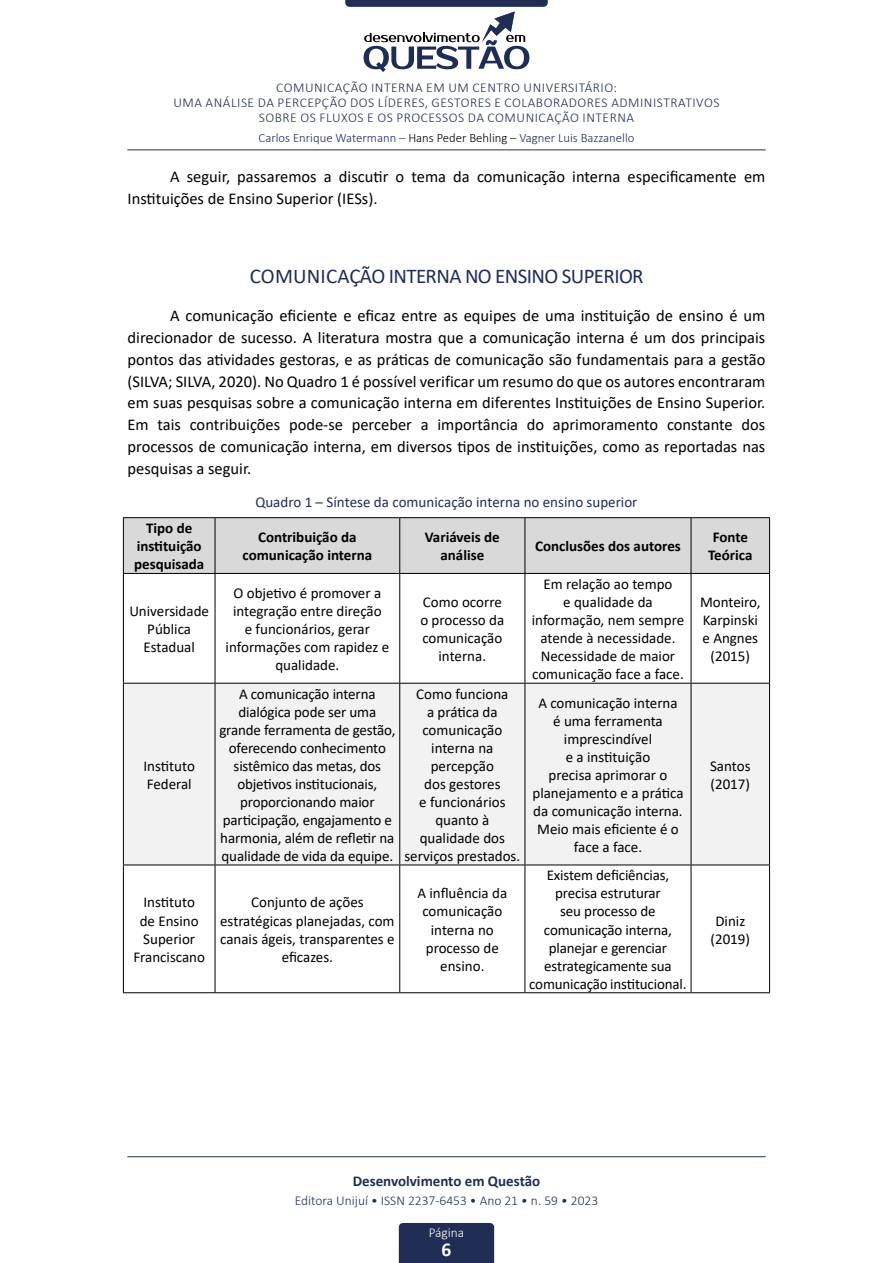
<style>
.page{position:relative;width:893px;height:1263px;background:#fff}
.page>*{position:absolute;margin:0;border:0;box-sizing:border-box;transform-origin:0 0}
.t1{font:21px "Calibri";letter-spacing:-.03em;color:#202e55}
.t2{font:700 19.5px "Calibri";color:#fff}
.t3{font:16.5px/21.8px "Calibri";color:#000}
.t4{font:15px/18px "Calibri";color:#000;text-align:center}
.t5{font:700 15px/18px "Calibri";color:#000;text-align:center}
.t6{font:15px "Calibri";color:#202e55}
.t7{font:700 15px "Calibri";color:#202e55}
.t8{font:300 13.5px/15px "Calibri";letter-spacing:.04em;color:#202e55;text-align:center}
.t9{font:300 13.5px "Calibri";color:#202e55}
.t10{font:300 13.5px "Calibri";color:#fff}
.t11{font:300 12.75px "Calibri";color:#202e55}
.s1{color:#000}
</style>
<div class="page">
<svg style="left:345px;top:0;width:203px;height:72px"></svg>
<hr style="left:127px;top:150px;width:639px;height:1px;background:#202e55">
<div style="left:399px;top:1223px;width:95px;height:40px;background:#202e55"></div>
<hr style="left:127px;top:1156px;width:639px;height:1px;background:#202e55">
<div style="left:124px;top:518px;width:645px;height:55px;background:#d9d9d9"></div>
<div style="left:124px;top:684px;width:645px;height:180px;background:#f2f2f2"></div>
<hr style="left:123px;top:517px;width:92px;height:1px;background:#000">
<hr style="left:215px;top:517px;width:185px;height:1px;background:#000">
<hr style="left:400px;top:517px;width:125px;height:1px;background:#000">
<hr style="left:525px;top:517px;width:166px;height:1px;background:#000">
<hr style="left:691px;top:517px;width:79px;height:1px;background:#000">
<hr style="left:123px;top:573px;width:92px;height:1px;background:#000">
<hr style="left:215px;top:573px;width:185px;height:1px;background:#000">
<hr style="left:400px;top:573px;width:125px;height:1px;background:#000">
<hr style="left:525px;top:573px;width:166px;height:1px;background:#000">
<hr style="left:691px;top:573px;width:79px;height:1px;background:#000">
<hr style="left:123px;top:683px;width:92px;height:1px;background:#000">
<hr style="left:215px;top:683px;width:185px;height:1px;background:#000">
<hr style="left:400px;top:683px;width:125px;height:1px;background:#000">
<hr style="left:525px;top:683px;width:166px;height:1px;background:#000">
<hr style="left:691px;top:683px;width:79px;height:1px;background:#000">
<hr style="left:123px;top:864px;width:92px;height:1px;background:#000">
<hr style="left:215px;top:864px;width:185px;height:1px;background:#000">
<hr style="left:400px;top:864px;width:125px;height:1px;background:#000">
<hr style="left:525px;top:864px;width:166px;height:1px;background:#000">
<hr style="left:691px;top:864px;width:79px;height:1px;background:#000">
<hr style="left:123px;top:992px;width:92px;height:1px;background:#000">
<hr style="left:215px;top:992px;width:185px;height:1px;background:#000">
<hr style="left:400px;top:992px;width:125px;height:1px;background:#000">
<hr style="left:525px;top:992px;width:166px;height:1px;background:#000">
<hr style="left:691px;top:992px;width:79px;height:1px;background:#000">
<hr style="left:123px;top:518px;width:1px;height:55px;background:#000">
<hr style="left:123px;top:574px;width:1px;height:109px;background:#000">
<hr style="left:123px;top:683px;width:1px;height:181px;background:#000">
<hr style="left:123px;top:865px;width:1px;height:127px;background:#000">
<hr style="left:215px;top:518px;width:1px;height:55px;background:#000">
<hr style="left:399px;top:518px;width:1px;height:55px;background:#000">
<hr style="left:525px;top:518px;width:1px;height:55px;background:#000">
<hr style="left:691px;top:518px;width:1px;height:55px;background:#000">
<hr style="left:769px;top:518px;width:1px;height:55px;background:#000">
<hr style="left:215px;top:574px;width:1px;height:109px;background:#000">
<hr style="left:399px;top:574px;width:1px;height:109px;background:#000">
<hr style="left:525px;top:574px;width:1px;height:109px;background:#000">
<hr style="left:691px;top:574px;width:1px;height:109px;background:#000">
<hr style="left:769px;top:574px;width:1px;height:109px;background:#000">
<hr style="left:215px;top:683px;width:1px;height:181px;background:#000">
<hr style="left:399px;top:683px;width:1px;height:181px;background:#000">
<hr style="left:525px;top:683px;width:1px;height:181px;background:#000">
<hr style="left:691px;top:683px;width:1px;height:181px;background:#000">
<hr style="left:769px;top:683px;width:1px;height:181px;background:#000">
<hr style="left:215px;top:865px;width:1px;height:127px;background:#000">
<hr style="left:399px;top:865px;width:1px;height:127px;background:#000">
<hr style="left:525px;top:865px;width:1px;height:127px;background:#000">
<hr style="left:691px;top:865px;width:1px;height:127px;background:#000">
<hr style="left:769px;top:865px;width:1px;height:127px;background:#000">
<p class="t8" style="left:173px;top:80px;width:548px">COMUNICAÇÃO INTERNA EM UM CENTRO UNIVERSITÁRIO:<br>UMA ANÁLISE DA PERCEPÇÃO DOS LÍDERES, GESTORES E COLABORADORES ADMINISTRATIVOS<br>SOBRE OS FLUXOS E OS PROCESSOS DA COMUNICAÇÃO INTERNA</p>
<p class="t11" style="left:258px;top:130px;width:377px">Carlos Enrique Watermann – <span class="s1">Hans Peder Behling –</span> Vagner Luis Bazzanello</p>
<p class="t3" style="left:128px;top:166px;width:639px;text-indent:43px">A seguir, passaremos a discutir o tema da comunicação interna especificamente em<br>Instituições de Ensino Superior (IESs).</p>
<h1 class="t1" style="left:250px;top:261px;width:395px">COMUNICAÇÃO INTERNA NO ENSINO SUPERIOR</h1>
<p class="t3" style="left:128px;top:304px;width:639px;text-align:justify;text-indent:43px">A comunicação eficiente e eficaz entre as equipes de uma instituição de ensino é um direcionador de sucesso. A literatura mostra que a comunicação interna é um dos principais pontos das atividades gestoras, e as práticas de comunicação são fundamentais para a gestão (SILVA; SILVA, 2020). No Quadro 1 é possível verificar um resumo do que os autores encontraram em suas pesquisas sobre a comunicação interna em diferentes Instituições de Ensino Superior.<br>Em tais contribuições pode-se perceber a importância do aprimoramento constante dos processos de comunicação interna, em diversos tipos de instituições, como as reportadas nas pesquisas a seguir.</p>
<p class="t6" style="left:255px;top:492px;width:384px">Quadro 1 – Síntese da comunicação interna no ensino superior</p>
<p class="t5" style="left:134px;top:519px;width:72px">Tipo de instituição pesquisada</p>
<p class="t5" style="left:242px;top:528px;width:131px">Contribuição da comunicação interna</p>
<p class="t5" style="left:425px;top:528px;width:76px">Variáveis de análise</p>
<p class="t5" style="left:535px;top:537px;width:147px">Conclusões dos autores</p>
<p class="t5" style="left:708px;top:528px;width:46px">Fonte<br>Teórica</p>
<p class="t4" style="left:129px;top:602px;width:81px">Universidade<br>Pública<br>Estadual</p>
<p class="t4" style="left:532px;top:575px;width:154px">Em relação ao tempo<br>e qualidade da informação, nem sempre atende à necessidade.<br>Necessidade de maior comunicação face a face.</p>
<p class="t4" style="left:226px;top:584px;width:165px">O objetivo é promover a integração entre direção<br>e funcionários, gerar informações com rapidez e qualidade.</p>
<p class="t4" style="left:420px;top:593px;width:85px">Como ocorre o processo da comunicação interna.</p>
<p class="t4" style="left:700px;top:593px;width:62px">Monteiro,<br>Karpinski e Angnes (2015)</p>
<p class="t4" style="left:143px;top:756px;width:53px;text-align:left">Instituto<br>Federal</p>
<p class="t4" style="left:219px;top:684px;width:178px">A comunicação interna dialógica pode ser uma grande ferramenta de gestão, oferecendo conhecimento sistêmico das metas, dos objetivos institucionais, proporcionando maior participação, engajamento e harmonia, além de refletir na qualidade de vida da equipe.</p>
<p class="t4" style="left:404px;top:684px;width:117px">Como funciona<br>a prática da comunicação interna na percepção<br>dos gestores<br>e funcionários quanto à qualidade dos serviços prestados.</p>
<p class="t4" style="left:532px;top:693px;width:153px">A comunicação interna<br>é uma ferramenta imprescindível<br>e a instituição<br>precisa aprimorar o planejamento e a prática da comunicação interna.<br>Meio mais eficiente é o face a face.</p>
<p class="t4" style="left:133px;top:893px;width:73px">Instituto<br>de Ensino<br>Superior<br>Franciscano</p>
<p class="t4" style="left:220px;top:893px;width:176px">Conjunto de ações estratégicas planejadas, com canais ágeis, transparentes e eficazes.</p>
<p class="t4" style="left:417px;top:884px;width:91px">A influência da comunicação interna no processo de ensino.</p>
<p class="t4" style="left:529px;top:866px;width:159px">Existem deficiências, precisa estruturar<br>seu processo de comunicação interna, planejar e gerenciar estrategicamente sua comunicação institucional.</p>
<p class="t4" style="left:710px;top:756px;width:42px;text-align:left">Santos (2017)</p>
<p class="t4" style="left:710px;top:911px;width:41px">Diniz (2019)</p>
<p class="t7" style="left:353px;top:1170px;width:189px">Desenvolvimento em Questão</p>
<p class="t9" style="left:295px;top:1192px;width:305px">Editora Unijuí • ISSN 2237-6453 • Ano 21 • n. 59 • 2023</p>
<p class="t10" style="left:429px;top:1224px;width:37px">Página</p>
<h2 class="t2" style="left:442px;top:1236px;width:11px">6</h2>
</div>
